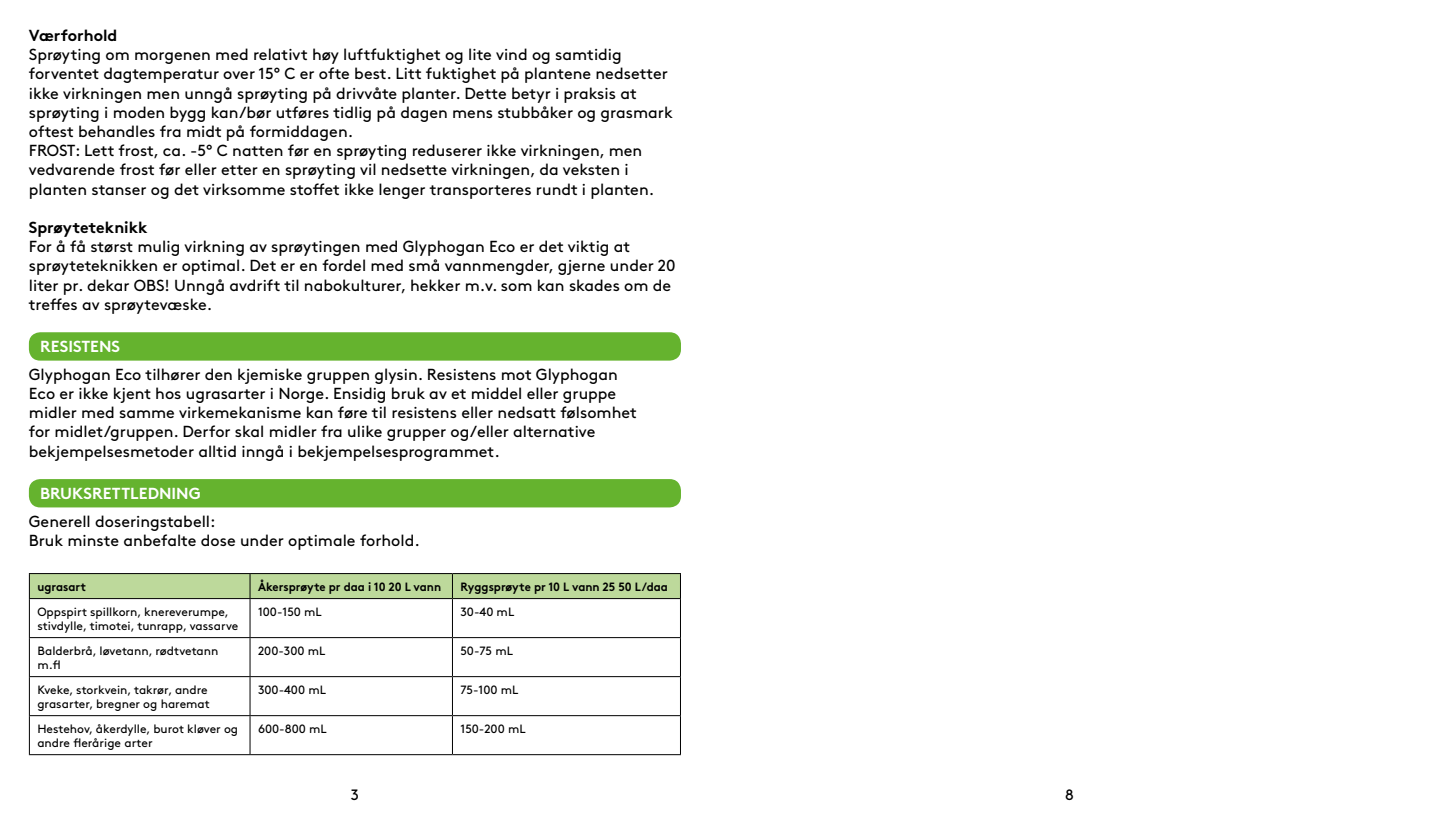
<style>
.page{position:relative;width:1430px;height:823px;background:#fff}
.page>*{position:absolute;margin:0;border:0;box-sizing:border-box;transform-origin:0 0}
.t1{font:16px/19.2px "Brown Pro";color:#000}
.t2{font:700 16px "Brown Pro";color:#fff}
.t3{font:700 16px "Brown Pro";color:#000}
.t4{font:15px "Brown Pro";color:#000}
.t5{font:12px/14px "Brown Pro";color:#000}
.t6{font:700 12px "Brown Pro";color:#000;scale:.96 1}
</style>
<div class="page">
<div style="left:29px;top:332px;width:652px;height:28px;background:#65b32e;border-radius:11px"></div>
<div style="left:29px;top:479px;width:652px;height:28px;background:#65b32e;border-radius:11px"></div>
<svg style="left:29px;top:573px;width:652px;height:25px;background:#b3ce93"></svg>
<hr style="left:29px;top:598px;width:221px;height:1px;background:#000">
<hr style="left:29px;top:599px;width:1px;height:38px;background:#000">
<hr style="left:250px;top:598px;width:202px;height:1px;background:#000">
<hr style="left:249px;top:599px;width:1px;height:38px;background:#000">
<hr style="left:452px;top:598px;width:229px;height:1px;background:#000">
<hr style="left:452px;top:599px;width:1px;height:38px;background:#000">
<hr style="left:680px;top:599px;width:1px;height:38px;background:#000">
<hr style="left:29px;top:637px;width:221px;height:1px;background:#000">
<hr style="left:29px;top:638px;width:1px;height:38px;background:#000">
<hr style="left:250px;top:637px;width:202px;height:1px;background:#000">
<hr style="left:249px;top:638px;width:1px;height:38px;background:#000">
<hr style="left:452px;top:637px;width:229px;height:1px;background:#000">
<hr style="left:452px;top:638px;width:1px;height:38px;background:#000">
<hr style="left:680px;top:638px;width:1px;height:38px;background:#000">
<hr style="left:29px;top:676px;width:221px;height:1px;background:#000">
<hr style="left:29px;top:677px;width:1px;height:38px;background:#000">
<hr style="left:250px;top:676px;width:202px;height:1px;background:#000">
<hr style="left:249px;top:677px;width:1px;height:38px;background:#000">
<hr style="left:452px;top:676px;width:229px;height:1px;background:#000">
<hr style="left:452px;top:677px;width:1px;height:38px;background:#000">
<hr style="left:680px;top:677px;width:1px;height:38px;background:#000">
<hr style="left:29px;top:715px;width:221px;height:1px;background:#000">
<hr style="left:29px;top:716px;width:1px;height:38px;background:#000">
<hr style="left:250px;top:715px;width:202px;height:1px;background:#000">
<hr style="left:249px;top:716px;width:1px;height:38px;background:#000">
<hr style="left:452px;top:715px;width:229px;height:1px;background:#000">
<hr style="left:452px;top:716px;width:1px;height:38px;background:#000">
<hr style="left:680px;top:716px;width:1px;height:38px;background:#000">
<hr style="left:29px;top:754px;width:221px;height:1px;background:#000">
<hr style="left:250px;top:754px;width:202px;height:1px;background:#000">
<hr style="left:452px;top:754px;width:229px;height:1px;background:#000">
<p class="t3" style="left:29px;top:22px;width:90px">Værforhold</p>
<p class="t1" style="left:29px;top:44px;width:645px">Sprøyting om morgenen med relativt høy luftfuktighet og lite vind og samtidig forventet dagtemperatur over 15° C er ofte best. Litt fuktighet på plantene nedsetter ikke virkningen men unngå sprøyting på drivvåte planter. Dette betyr i praksis at sprøyting i moden bygg kan/bør utføres tidlig på dagen mens stubbåker og grasmark oftest behandles fra midt på formiddagen.<br>FROST: Lett frost, ca. -5° C natten før en sprøyting reduserer ikke virkningen, men vedvarende frost før eller etter en sprøyting vil nedsette virkningen, da veksten i planten stanser og det virksomme stoffet ikke lenger transporteres rundt i planten.</p>
<p class="t3" style="left:29px;top:214px;width:120px">Sprøyteteknikk</p>
<p class="t1" style="left:29px;top:236px;width:648px">For å få størst mulig virkning av sprøytingen med Glyphogan Eco er det viktig at sprøyteteknikken er optimal. Det er en fordel med små vannmengder, gjerne under 20 liter pr. dekar OBS! Unngå avdrift til nabokulturer, hekker m.v. som kan skades om de treffes av sprøytevæske.</p>
<p class="t2" style="left:40px;top:334px;width:81px">RESISTENS</p>
<p class="t1" style="left:29px;top:363px;width:609px">Glyphogan Eco tilhører den kjemiske gruppen glysin. Resistens mot Glyphogan Eco er ikke kjent hos ugrasarter i Norge. Ensidig bruk av et middel eller gruppe midler med samme virkemekanisme kan føre til resistens eller nedsatt følsomhet for midlet/gruppen. Derfor skal midler fra ulike grupper og/eller alternative bekjempelsesmetoder alltid inngå i bekjempelsesprogrammet.</p>
<p class="t2" style="left:40px;top:480px;width:162px">BRUKSRETTLEDNING</p>
<p class="t1" style="left:29px;top:510px;width:392px">Generell doseringstabell:<br>Bruk minste anbefalte dose under optimale forhold.</p>
<p class="t6" style="left:37px;top:576px;width:52px">ugrasart</p>
<p class="t6" style="left:258px;top:576px;width:192px">Åkersprøyte pr daa i 10 20 L vann</p>
<p class="t6" style="left:460px;top:576px;width:218px">Ryggsprøyte pr 10 L vann 25 50 L/daa</p>
<p class="t5" style="left:37px;top:603px;width:203px">Oppspirt spillkorn, knereverumpe, stivdylle, timotei, tunrapp, vassarve</p>
<p class="t5" style="left:258px;top:603px;width:65px">100-150 mL</p>
<p class="t5" style="left:460px;top:603px;width:55px">30-40 mL</p>
<p class="t5" style="left:37px;top:642px;width:183px">Balderbrå, løvetann, rødtvetann m.fl</p>
<p class="t5" style="left:258px;top:642px;width:69px">200-300 mL</p>
<p class="t5" style="left:460px;top:642px;width:54px">50-75 mL</p>
<p class="t5" style="left:37px;top:681px;width:174px">Kveke, storkvein, takrør, andre grasarter, bregner og haremat</p>
<p class="t5" style="left:258px;top:681px;width:69px">300-400 mL</p>
<p class="t5" style="left:460px;top:681px;width:60px">75-100 mL</p>
<p class="t5" style="left:37px;top:720px;width:202px">Hestehov, åkerdylle, burot kløver og andre flerårige arter</p>
<p class="t5" style="left:258px;top:720px;width:70px">600-800 mL</p>
<p class="t5" style="left:460px;top:720px;width:67px">150-200 mL</p>
<p class="t4" style="left:351px;top:783px;width:10px">3</p>
<p class="t4" style="left:1065px;top:783px;width:10px">8</p>
</div>
